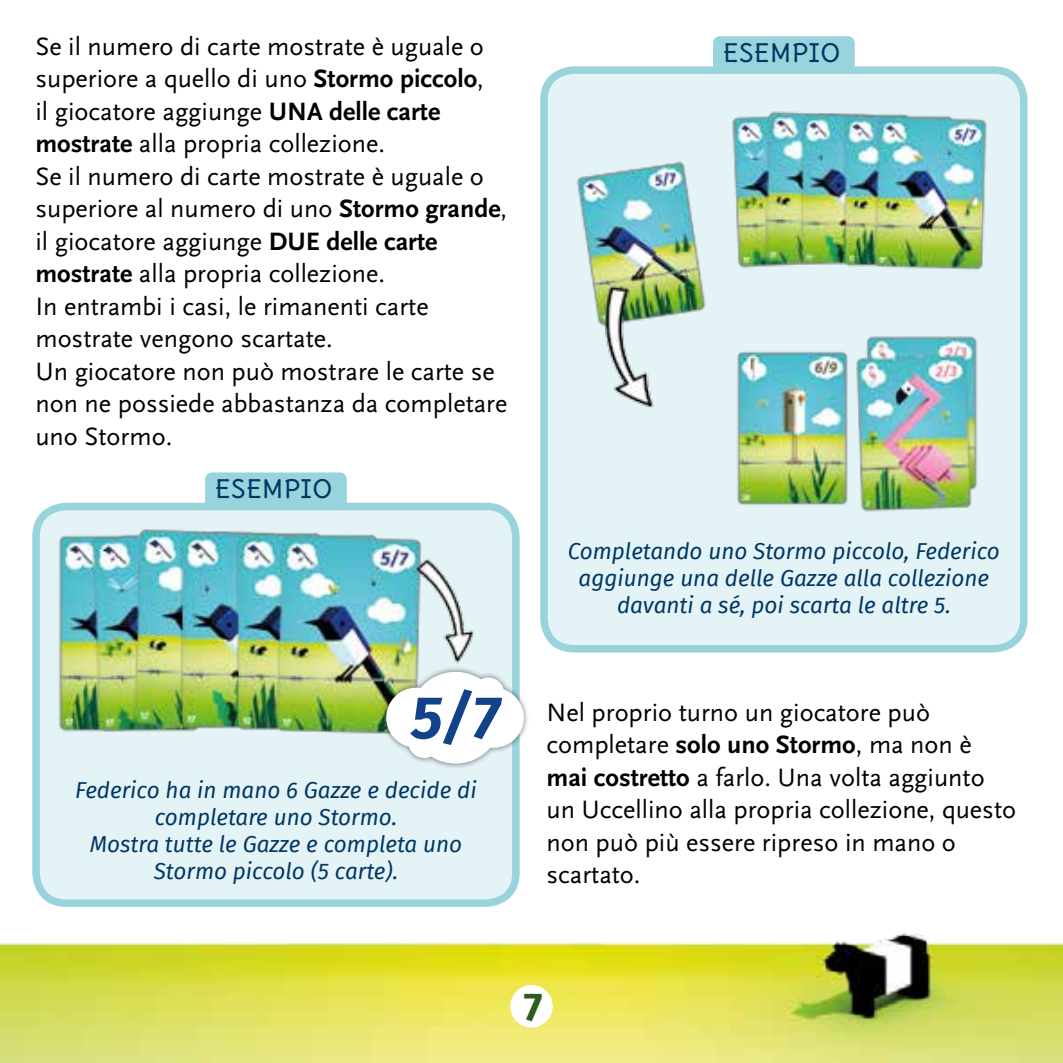
<style>
.page{position:relative;width:1063px;height:1063px;background:#fff}
.page>*{position:absolute;margin:0;border:0;box-sizing:border-box;transform-origin:0 0}
.t1{font:italic 700 60px "Fira Sans";color:#11428a}
.t2{font:700 40px "Fira Sans";color:#2c5d20}
.t3{font:26.25px/32.5px "Scala Sans";color:#000}
.t4{font:25px "Delius Unicase";color:#003766}
.t5{font:italic 22.5px/27px "Fira Sans";color:#003766;text-align:center}
.s1{font-weight:700}
</style>
<div class="page">
<img style="left:602px;top:933px;width:461px;height:130px">
<img style="left:0;top:890px;width:602px;height:173px">
<div style="left:510px;top:985px;width:43px;height:43px;background:#fff;border-radius:50%"></div>
<div style="left:544px;top:70px;width:480px;height:579px;background:#e4f3f6;border-radius:30px"></div>
<div style="left:540px;top:66px;width:488px;height:586px;border:8px solid #99d4dd;border-radius:30px"></div>
<div style="left:713px;top:36px;width:142px;height:35px;background:#99d4dd;border-radius:7px"></div>
<img style="left:576px;top:111px;width:411px;height:401px">
<div style="left:36px;top:506px;width:480px;height:397px;background:#e4f3f6;border-radius:30px"></div>
<div style="left:32px;top:503px;width:488px;height:404px;border:8px solid #99d4dd;border-radius:30px"></div>
<div style="left:205px;top:473px;width:142px;height:35px;background:#99d4dd;border-radius:7px"></div>
<img style="left:58px;top:529px;width:417px;height:205px">
<div style="left:381px;top:666px;width:148px;height:103px;background:#000;opacity:.5"></div>
<svg style="left:386px;top:672px;width:138px;height:92px;background:#edf2ef"></svg>
<p class="t3" style="left:35px;top:30px;width:474px">Se il numero di carte mostrate è uguale o superiore a quello di uno <span class="s1">Stormo piccolo</span>,<br>il giocatore aggiunge <span class="s1">UNA delle carte mostrate</span> alla propria collezione.<br>Se il numero di carte mostrate è uguale o superiore al numero di uno <span class="s1">Stormo grande</span>, il giocatore aggiunge <span class="s1">DUE delle carte mostrate</span> alla propria collezione.<br>In entrambi i casi, le rimanenti carte mostrate vengono scartate.<br>Un giocatore non può mostrare le carte se non ne possiede abbastanza da completare uno Stormo.</p>
<p class="t4" style="left:215px;top:473px;width:119px">ESEMPIO</p>
<h1 class="t1" style="left:411px;top:667px;width:90px">5/7</h1>
<p class="t5" style="left:75px;top:776px;width:403px">Federico ha in mano 6 Gazze e decide di completare uno Stormo.<br>Mostra tutte le Gazze e completa uno<br>Stormo piccolo (5 carte).</p>
<p class="t4" style="left:723px;top:36px;width:119px">ESEMPIO</p>
<p class="t5" style="left:568px;top:537px;width:434px">Completando uno Stormo piccolo, Federico aggiunge una delle Gazze alla collezione davanti a sé, poi scarta le altre 5.</p>
<p class="t3" style="left:546px;top:696px;width:471px">Nel proprio turno un giocatore può completare <span class="s1">solo uno Stormo</span>, ma non è <span class="s1">mai costretto</span> a farlo. Una volta aggiunto un Uccellino alla propria collezione, questo non può più essere ripreso in mano o scartato.</p>
<h2 class="t2" style="left:524px;top:973px;width:20px">7</h2>
</div>
